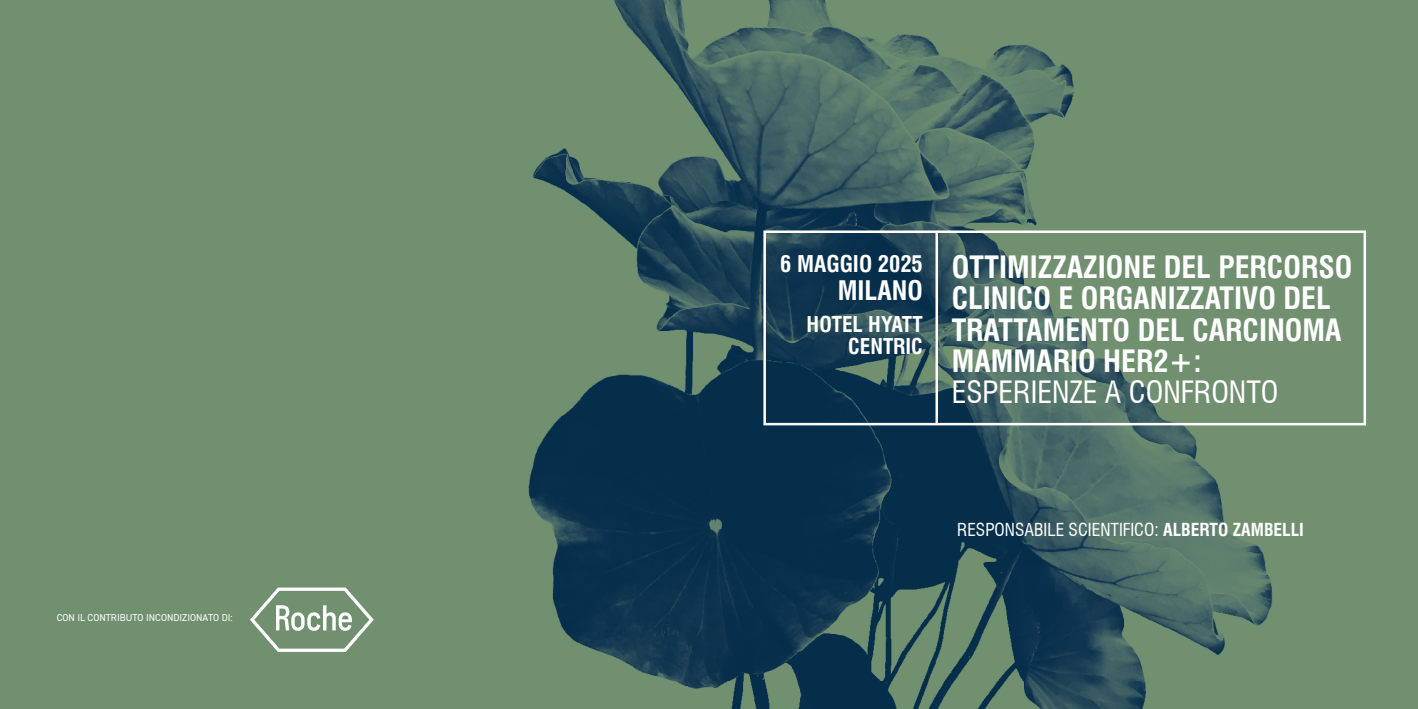
<style>
.page{position:relative;width:1418px;height:709px;background:#fff}
.page>*{position:absolute;margin:0;border:0;box-sizing:border-box;transform-origin:0 0}
.t1{font:700 condensed 30px/31.4px "Swiss 721 BT";color:#fff}
.t2{font:condensed 30px "Swiss 721 BT";color:#fff}
.t3{font:700 condensed 26.25px "Swiss 721 BT";color:#fff}
.t4{font:700 condensed 22.5px "Swiss 721 BT";color:#fff}
.t5{font:700 condensed 21.25px/21.9px "Swiss 721 BT";color:#fff;text-align:right}
.t6{font:condensed 17.5px "Swiss 721 BT";color:#fff}
.t7{font:10px "DIN2014";color:#fff}
.s1{font-weight:700}
</style>
<div class="page">
<img style="left:0;top:0;width:1417px;height:709px">
<div style="left:763px;top:230px;width:602px;height:195px;border:2px solid #fff"></div>
<svg style="left:250px;top:587px;width:124px;height:65px"></svg>
<hr style="left:935px;top:232px;width:3px;height:191px;background:#fff">
<p class="t7" style="left:57px;top:611px;width:177px">CON IL CONTRIBUTO INCONDIZIONATO DI:</p>
<p class="t4" style="left:780px;top:250px;width:144px">6 MAGGIO 2025</p>
<p class="t3" style="left:837px;top:275px;width:87px">MILANO</p>
<p class="t5" style="left:806px;top:314px;width:118px">HOTEL HYATT<br>CENTRIC</p>
<p class="t1" style="left:951px;top:251px;width:402px">OTTIMIZZAZIONE DEL PERCORSO<br>CLINICO E ORGANIZZATIVO DEL<br>TRATTAMENTO DEL CARCINOMA<br>MAMMARIO HER2+:</p>
<p class="t2" style="left:951px;top:374px;width:328px">ESPERIENZE A CONFRONTO</p>
<p class="t6" style="left:957px;top:519px;width:348px">RESPONSABILE SCIENTIFICO: <span class="s1">ALBERTO ZAMBELLI</span></p>
</div>
